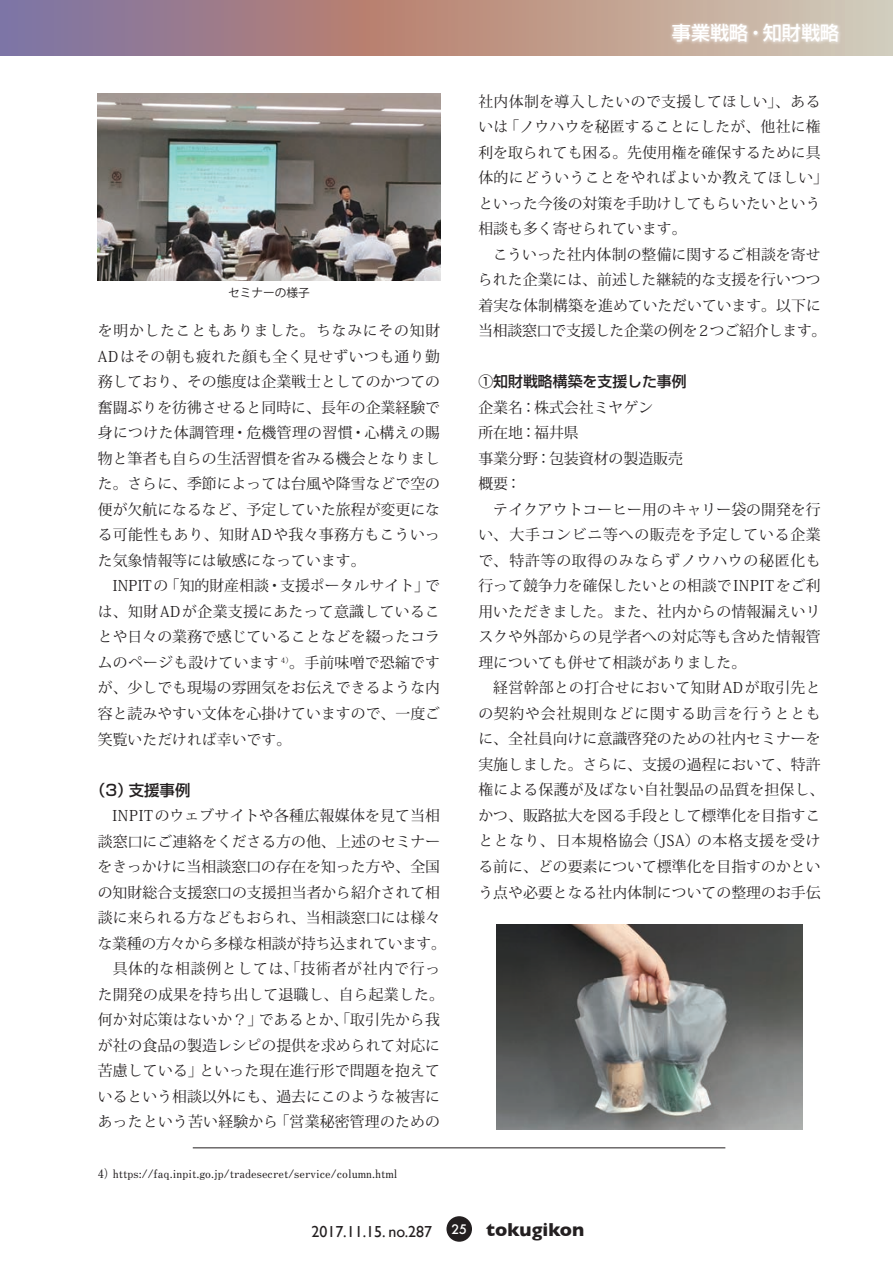
<style>
.page{position:relative;width:893px;height:1263px;background:#fff}
.page>*{position:absolute;margin:0;border:0;box-sizing:border-box;transform-origin:0 0}
.t1{font:500 19.2px "Shin Go Pro";color:#fff}
.t2{font:15.9px "Gill Sans";color:#231f20}
.t3{font:500 15.45px "Shin Go Pro";color:#231f20}
.t4{font:14.85px/25.5px "Koz Min Pro";color:#231f20}
.t5{font:500 14.85px "Shin Go Pro";color:#231f20}
.t6{font:700 11.7px "Futo Min A101 Pro";color:#231f20}
.t7{font:11.7px "Koz Go Pro";color:#231f20}
.s1{font-weight:700;font-size:19.2px}
</style>
<div class="page">
<div style="left:446px;top:1216px;width:26px;height:26px;background:#231f20;border-radius:50%"></div>
<svg style="left:0;top:0;width:893px;height:55px"></svg>
<hr style="left:193px;top:1147px;width:532px;height:1px;background:#231f20">
<img style="left:98px;top:94px;width:342px;height:187px">
<img style="left:496px;top:925px;width:307px;height:204px">
<div style="left:669px;top:20px;width:173px;height:26px;background:#fff;opacity:.5"></div>
<p class="t7" style="left:228px;top:285px;width:83px">セミナーの様子</p>
<p class="t4" style="left:98px;top:317px;width:344px">を明かしたこともありました。ちなみにその知財<br>ADはその朝も疲れた顔も全く見せずいつも通り勤務しており、その態度は企業戦士としてのかつての奮闘ぶりを彷彿させると同時に、長年の企業経験で身につけた体調管理・危機管理の習慣・心構えの賜物と筆者も自らの生活習慣を省みる機会となりました。さらに、季節によっては台風や降雪などで空の便が欠航になるなど、予定していた旅程が変更になる可能性もあり、知財ADや我々事務方もこういった気象情報等には敏感になっています。<br>　INPITの「知的財産相談・支援ポータルサイト」では、知財ADが企業支援にあたって意識していることや日々の業務で感じていることなどを綴ったコラムのページも設けています <sup>4）</sup>。手前味噌で恐縮ですが、少しでも現場の雰囲気をお伝えできるような内容と読みやすい文体を心掛けていますので、一度ご笑覧いただければ幸いです。</p>
<p class="t3" style="left:90px;top:777px;width:102px">（3）支援事例</p>
<p class="t4" style="left:98px;top:802px;width:350px">　INPITのウェブサイトや各種広報媒体を見て当相談窓口にご連絡をくださる方の他、上述のセミナーをきっかけに当相談窓口の存在を知った方や、全国の知財総合支援窓口の支援担当者から紹介されて相談に来られる方などもおられ、当相談窓口には様々な業種の方々から多様な相談が持ち込まれています。　具体的な相談例としては、「技術者が社内で行った開発の成果を持ち出して退職し、自ら起業した。何か対応策はないか？」であるとか、「取引先から我が社の食品の製造レシピの提供を求められて対応に苦慮している」といった現在進行形で問題を抱えているという相談以外にも、過去にこのような被害にあったという苦い経験から「営業秘密管理のための</p>
<p class="t6" style="left:98px;top:1164px;width:301px">4）https://faq.inpit.go.jp/tradesecret/service/column.html</p>
<p class="t1" style="left:672px;top:17px;width:169px">事業戦略・知財戦略</p>
<p class="t4" style="left:478px;top:88px;width:352px">社内体制を導入したいので支援してほしい」、あるいは「ノウハウを秘匿することにしたが、他社に権利を取られても困る。先使用権を確保するために具体的にどういうことをやればよいか教えてほしい」といった今後の対策を手助けしてもらいたいという相談も多く寄せられています。<br>　こういった社内体制の整備に関するご相談を寄せられた企業には、前述した継続的な支援を行いつつ着実な体制構築を進めていただいています。以下に当相談窓口で支援した企業の例を2つご紹介します。</p>
<p class="t5" style="left:478px;top:369px;width:210px">①知財戦略構築を支援した事例</p>
<p class="t4" style="left:478px;top:394px;width:348px">企業名：株式会社ミヤゲン<br>所在地：福井県<br>事業分野：包装資材の製造販売<br>概要：<br>　テイクアウトコーヒー用のキャリー袋の開発を行い、大手コンビニ等への販売を予定している企業で、特許等の取得のみならずノウハウの秘匿化も行って競争力を確保したいとの相談でINPITをご利用いただきました。また、社内からの情報漏えいリスクや外部からの見学者への対応等も含めた情報管理についても併せて相談がありました。<br>　経営幹部との打合せにおいて知財ADが取引先との契約や会社規則などに関する助言を行うとともに、全社員向けに意識啓発のための社内セミナーを実施しました。さらに、支援の過程において、特許権による保護が及ばない自社製品の品質を担保し、かつ、販路拡大を図る手段として標準化を目指すこととなり、日本規格協会（JSA）の本格支援を受ける前に、どの要素について標準化を目指すのかという点や必要となる社内体制についての整理のお手伝</p>
<p class="t2" style="left:311px;top:1222px;width:274px">2017.11.15. no.287 <sup>25</sup> <span class="s1">tokugikon</span></p>
</div>
